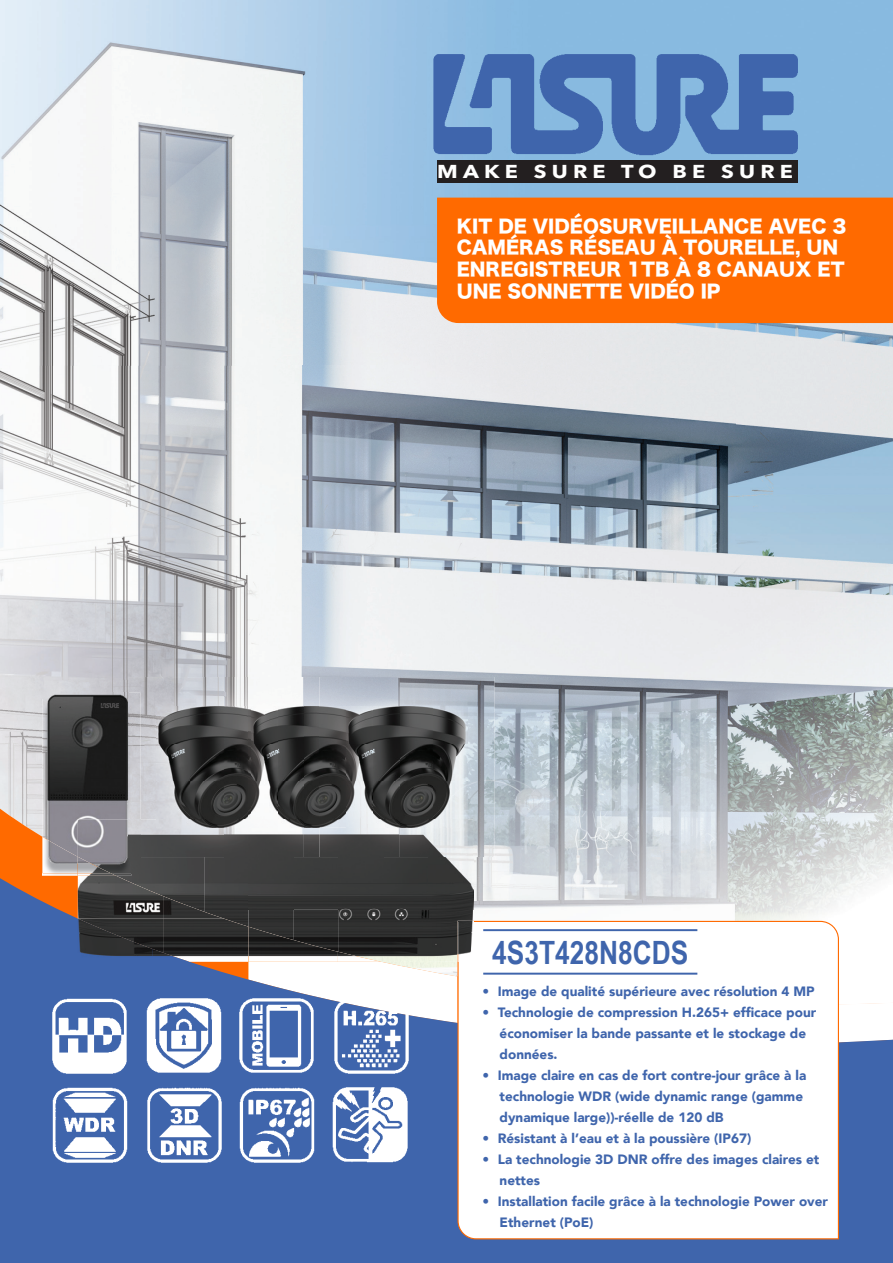
<style>
.page{position:relative;width:893px;height:1263px;background:#fff}
.page>*{position:absolute;margin:0;border:0;box-sizing:border-box;transform-origin:0 0}
.t1{font:700 32.1px "Arial Narrow";color:#3f65ac}
.t2{font:700 18.6px "Avenir Next LT Pro";letter-spacing:.24em;color:#fff;scale:1.17 1}
.t3{font:18px/21.6px "Hira Kaku Std W8";color:#fff}
.t4{font:900 13.5px/21px "Avenir";color:#3f65ac}
.s1{font-weight:500}
</style>
<div class="page">
<img style="left:0;top:0;width:735px;height:366px">
<img style="left:735px;top:0;width:158px;height:567px">
<img style="left:0;top:366px;width:262px;height:314px">
<img style="left:262px;top:366px;width:474px;height:201px">
<img style="left:0;top:680px;width:129px;height:52px">
<img style="left:0;top:732px;width:42px;height:53px">
<img style="left:248px;top:567px;width:645px;height:145px">
<img style="left:494px;top:712px;width:399px;height:113px">
<svg style="left:0;top:825px;width:893px;height:438px;background:#7a8fba"></svg>
<img style="left:238px;top:1086px;width:78px;height:78px">
<img style="left:238px;top:997px;width:78px;height:78px">
<img style="left:332px;top:997px;width:78px;height:78px">
<img style="left:332px;top:1086px;width:78px;height:78px">
<img style="left:145px;top:997px;width:78px;height:78px">
<img style="left:145px;top:1086px;width:78px;height:78px">
<img style="left:51px;top:1086px;width:78px;height:78px">
<img style="left:51px;top:997px;width:78px;height:78px">
<svg style="left:457px;top:921px;width:382px;height:318px"></svg>
<img style="left:131px;top:857px;width:73px;height:35px">
<img style="left:204px;top:857px;width:44px;height:62px">
<img style="left:163px;top:892px;width:41px;height:4px">
<img style="left:78px;top:876px;width:85px;height:43px">
<img style="left:163px;top:896px;width:61px;height:23px">
<img style="left:152px;top:919px;width:11px;height:30px">
<img style="left:163px;top:919px;width:85px;height:43px">
<img style="left:248px;top:857px;width:225px;height:52px">
<img style="left:248px;top:909px;width:45px;height:18px">
<img style="left:293px;top:909px;width:45px;height:42px">
<img style="left:338px;top:909px;width:135px;height:53px">
<img style="left:248px;top:927px;width:89px;height:35px">
<img style="left:337px;top:951px;width:44px;height:11px">
<img style="left:78px;top:918px;width:74px;height:44px">
<img style="left:152px;top:949px;width:38px;height:13px">
<img style="left:457px;top:921px;width:16px;height:41px">
<img style="left:42px;top:698px;width:1px;height:138px">
<img style="left:42px;top:836px;width:36px;height:40px">
<img style="left:116px;top:873px;width:15px;height:3px">
<img style="left:78px;top:873px;width:38px;height:3px">
<img style="left:43px;top:693px;width:86px;height:144px">
<img style="left:131px;top:857px;width:10px;height:16px">
<img style="left:43px;top:837px;width:35px;height:36px">
<img style="left:78px;top:819px;width:53px;height:54px">
<img style="left:78px;top:857px;width:32px;height:16px">
<img style="left:129px;top:677px;width:95px;height:142px">
<img style="left:131px;top:819px;width:93px;height:38px">
<img style="left:129px;top:693px;width:12px;height:126px">
<img style="left:129px;top:698px;width:2px;height:159px">
<img style="left:156px;top:707px;width:92px;height:121px">
<img style="left:224px;top:677px;width:95px;height:30px">
<img style="left:224px;top:828px;width:95px;height:29px">
<img style="left:248px;top:677px;width:56px;height:30px">
<img style="left:248px;top:707px;width:3px;height:110px">
<img style="left:251px;top:707px;width:68px;height:121px">
<img style="left:319px;top:677px;width:175px;height:180px">
<img style="left:399px;top:819px;width:74px;height:38px">
<img style="left:319px;top:828px;width:80px;height:29px">
<img style="left:319px;top:707px;width:28px;height:112px">
<img style="left:319px;top:819px;width:28px;height:9px">
<img style="left:347px;top:707px;width:120px;height:121px">
<hr style="left:483px;top:929px;width:214px;height:2px;background:#3f65ac">
<hr style="left:483px;top:973px;width:214px;height:2px;background:#3f65ac">
<div style="left:437px;top:198px;width:456px;height:125px;background:#ff6a00"></div>
<img style="left:416px;top:34px;width:387px;height:139px">
<div style="left:437px;top:161px;width:361px;height:22px;background:#231f20"></div>
<h2 class="t2" style="left:437px;top:160px;width:306px">MAKE SURE TO BE SURE</h2>
<h3 class="t3" style="left:457px;top:216px;width:391px">KIT DE VIDÉOSURVEILLANCE AVEC 3<br>CAMÉRAS RÉSEAU À TOURELLE, UN<br>ENREGISTREUR 1TB À 8 CANAUX ET<br>UNE SONNETTE VIDÉO IP</h3>
<h1 class="t1" style="left:492px;top:928px;width:198px">4S3T428N8CDS</h1>
<p class="t4" style="left:483px;top:980px;width:334px"><span class="s1">•</span> Image de qualité supérieure avec résolution 4 MP</p>
<p class="t4" style="left:500px;top:1001px;width:318px;text-indent:-17px"><span class="s1">•</span> Technologie de compression H.265+ efficace pour économiser la bande passante et le stockage de données.</p>
<p class="t4" style="left:500px;top:1064px;width:308px;text-indent:-17px"><span class="s1">•</span> Image claire en cas de fort contre-jour grâce à la technologie WDR (wide dynamic range (gamme dynamique large))-réelle de 120 dB</p>
<p class="t4" style="left:483px;top:1127px;width:270px"><span class="s1">•</span> Résistant à l’eau et à la poussière (IP67)</p>
<p class="t4" style="left:500px;top:1148px;width:321px;text-indent:-17px"><span class="s1">•</span> La technologie 3D DNR offre des images claires et nettes</p>
<p class="t4" style="left:500px;top:1190px;width:330px;text-indent:-17px"><span class="s1">•</span> Installation facile grâce à la technologie Power over<br>Ethernet (PoE)</p>
</div>
